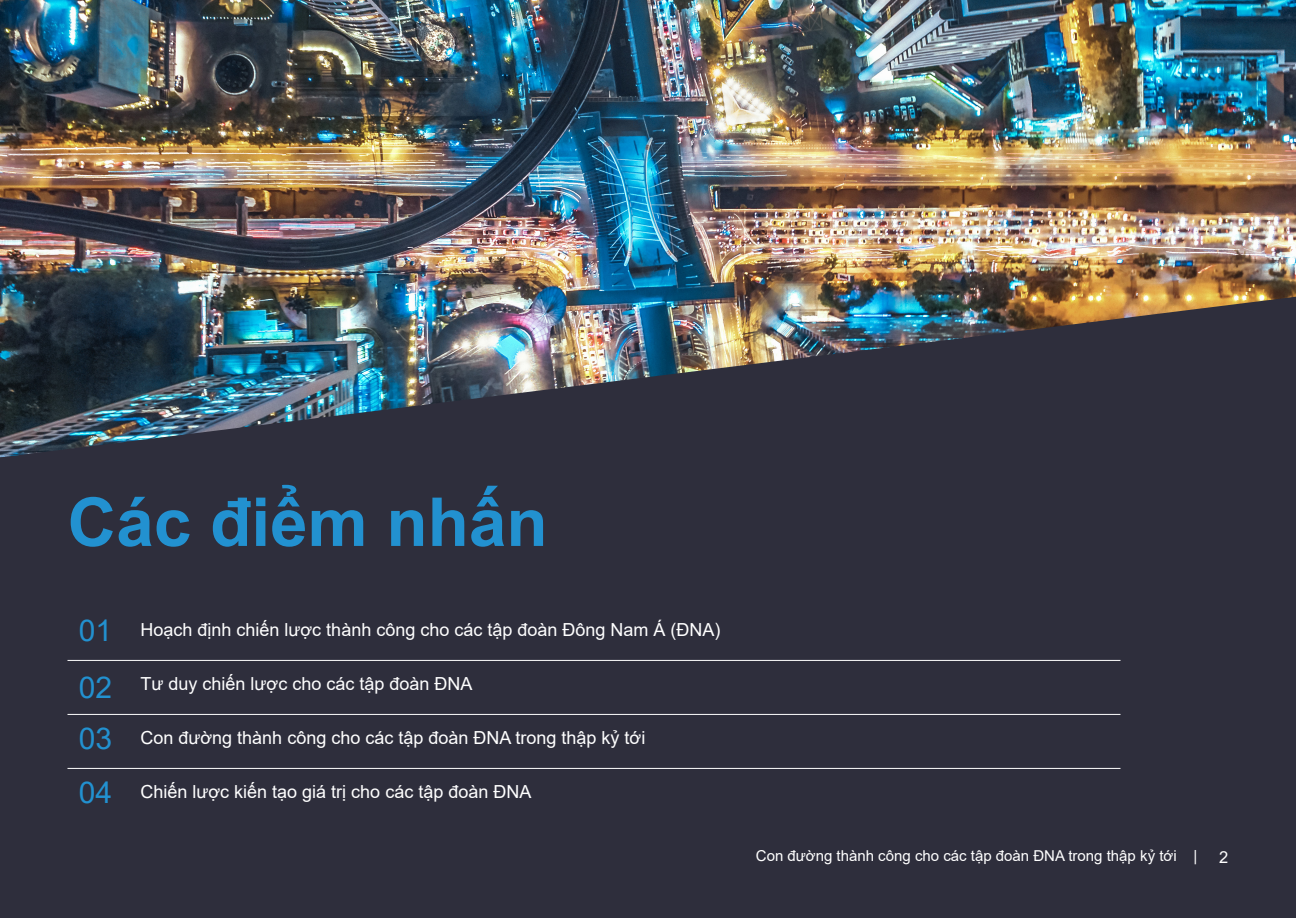
<style>
.page{position:relative;width:1296px;height:918px;background:#fff}
.page>*{position:absolute;margin:0;border:0;box-sizing:border-box;transform-origin:0 0}
.t1{font:700 67.5px "Arial";color:#2291d0}
.t2{font:30px/56.4px "Arial";color:#2291d0}
.t3{font:18px "Arial";color:#fff}
.t4{font:16.5px "Arial";color:#fff}
.t5{font:15px "Arial";color:#fff}
</style>
<div class="page">
<div style="left:0;top:0;width:1295px;height:918px;background:#2e2e3c"></div>
<img style="left:0;top:0;width:1296px;height:457px">
<hr style="left:68px;top:660px;width:1052px;height:1px;background:#fff">
<hr style="left:68px;top:714px;width:1052px;height:1px;background:#fff">
<hr style="left:68px;top:768px;width:1052px;height:1px;background:#fff">
<h1 class="t1" style="left:68px;top:475px;width:482px">Các điểm nhấn</h1>
<h2 class="t2" style="left:79px;top:602px;width:35px">01<br>02</h2>
<h2 class="t2" style="left:79px;top:712px;width:35px;line-height:53.4px">03<br>04</h2>
<p class="t3" style="left:140px;top:618px;width:582px">Hoạch định chiến lược thành công cho các tập đoàn Đông Nam Á (ĐNA)</p>
<p class="t3" style="left:140px;top:672px;width:334px">Tư duy chiến lược cho các tập đoàn ĐNA</p>
<p class="t3" style="left:140px;top:726px;width:506px">Con đường thành công cho các tập đoàn ĐNA trong thập kỷ tới</p>
<p class="t3" style="left:140px;top:780px;width:393px">Chiến lược kiến tạo giá trị cho các tập đoàn ĐNA</p>
<p class="t5" style="left:756px;top:846px;width:443px">Con đường thành công cho các tập đoàn ĐNA trong thập kỷ tới |</p>
<p class="t4" style="left:1219px;top:845px;width:11px">2</p>
</div>
